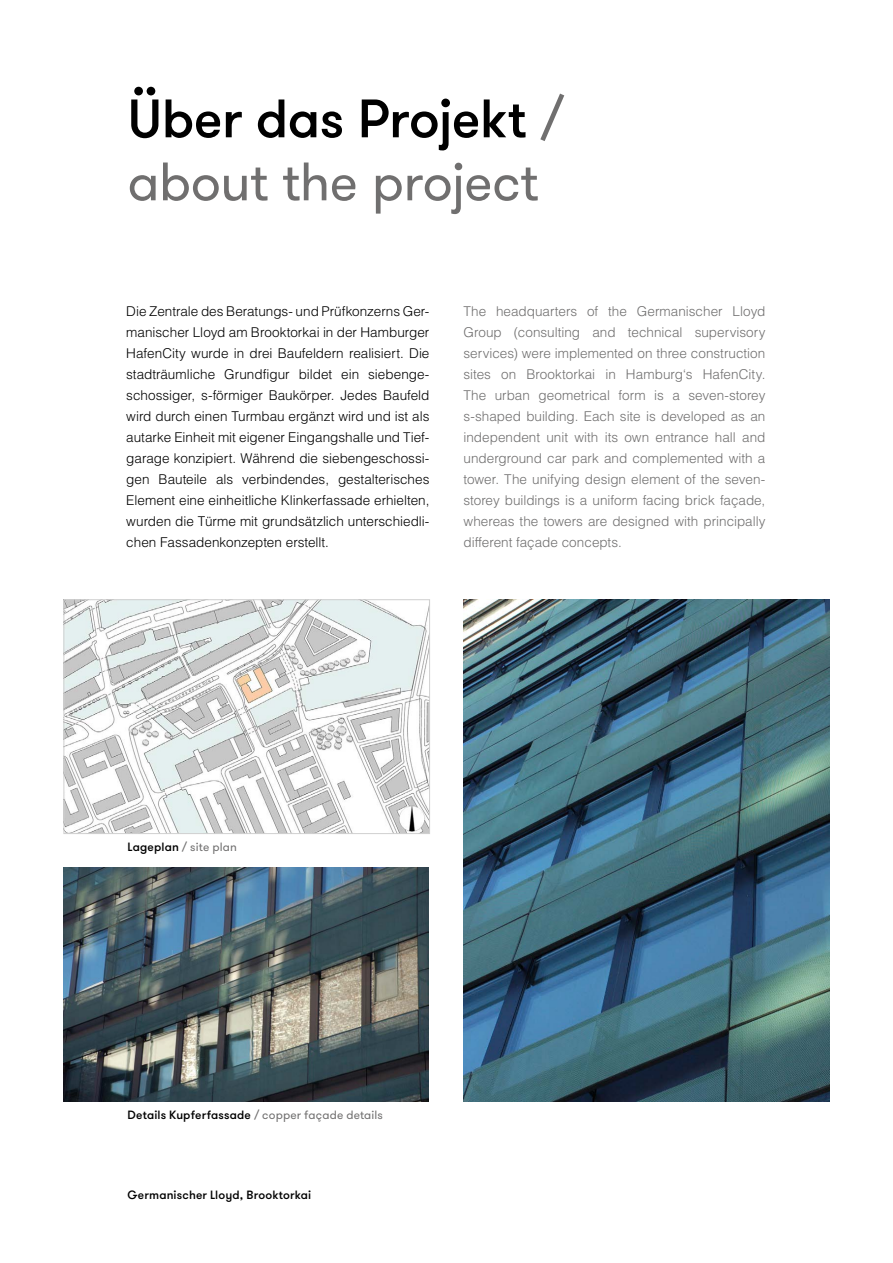
<style>
.page{position:relative;width:893px;height:1263px;background:#fff}
.page>*{position:absolute;margin:0;border:0;box-sizing:border-box;transform-origin:0 0}
.t1{font:54px/63px "GT Walsheim";letter-spacing:-.01em;color:#706f6f}
.t2{font:300 13.5px/21px "Helvetica LT Pro";color:#000;text-align:justify}
.t3{font:300 13.5px/21px "Helvetica LT Pro";color:#706f6f;text-align:justify}
.t4{font:500 12px "GT Walsheim";letter-spacing:.015em;color:#000}
.t5{font:12px "GT Walsheim";letter-spacing:.01em;color:#706f6f}
.s1{font-weight:500;color:#000}
.s2{font-weight:400;color:#706f6f}
</style>
<div class="page">
<img style="left:66px;top:602px;width:362px;height:230px">
<div style="left:64px;top:600px;width:366px;height:234px;border:1px solid #d0d0d0"></div>
<img style="left:463px;top:600px;width:366px;height:501px">
<img style="left:64px;top:867px;width:364px;height:234px">
<h1 class="t1" style="left:128px;top:88px;width:438px"><span class="s1">Über das Projekt</span> / about the project</h1>
<p class="t2" style="left:126px;top:300px;width:305px">Die Zentrale des Beratungs- und Prüfkonzerns Ger&shy;manischer Lloyd am Brooktorkai in der Hamburger HafenCity wurde in drei Baufeldern realisiert. Die stadträumliche Grundfigur bildet ein siebenge&shy;schossiger, s-förmiger Baukörper. Jedes Baufeld wird durch einen Turmbau ergänzt wird und ist als autarke Einheit mit eigener Eingangshalle und Tief&shy;garage konzipiert. Während die siebengeschossi&shy;gen Bauteile als verbindendes, gestalterisches Element eine einheitliche Klinkerfassade erhielten, wurden die Türme mit grundsätzlich unterschiedli&shy;chen Fassadenkonzepten erstellt.</p>
<p class="t3" style="left:463px;top:300px;width:303px">The headquarters of the Germanischer Lloyd Group (consulting and technical supervisory services) were implemented on three construction sites on Brooktorkai in Hamburg‘s HafenCity.<br>The urban geometrical form is a seven-storey s-shaped building. Each site is developed as an independent unit with its own entrance hall and underground car park and complemented with a tower. The unifying design element of the seven&shy;storey buildings is a uniform facing brick façade, whereas the towers are designed with principally different façade concepts.</p>
<p class="t5" style="left:128px;top:839px;width:111px"><span class="s1">Lageplan</span> / site plan</p>
<p class="t4" style="left:128px;top:1107px;width:257px">Details Kupferfassade <span class="s2">/ copper façade details</span></p>
<p class="t4" style="left:128px;top:1187px;width:185px">Germanischer Lloyd, Brooktorkai</p>
</div>
